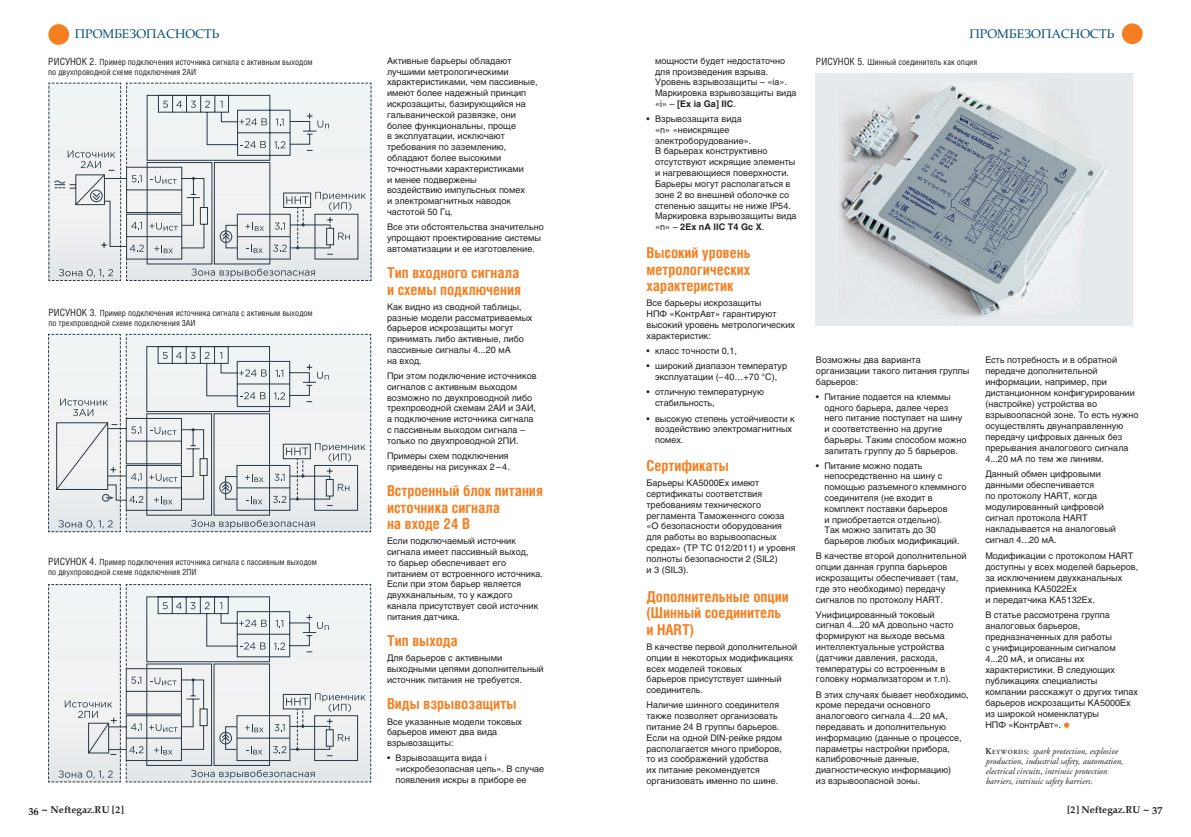
<style>
.page{position:relative;width:1191px;height:837px;background:#fff}
.page>*{position:absolute;margin:0;border:0;box-sizing:border-box;transform-origin:0 0}
.podzag3{font:700 15px/16.5px "Helios Cond C";color:#f57f21}
.t1{font:12px "Palladium C";color:#004c72}
.t2{font:700 9.5px "Palladium C";color:#231f20}
.Text{font:9px/10.8px "Helios C";color:#231f20}
.Key{font:italic 9px/10.1px "APC Garamond C";color:#231f20}
.Vrezka{font:8.5px/10.2px "Helios Cond C";color:#231f20}
.s1{font-size:10px}
.s2{font-weight:700}
.s3{font-weight:700;font-style:normal}
.s4{font-weight:700;font-style:normal;font-size:6.3px}
</style>
<div class="page">
<div style="left:48px;top:24px;width:21px;height:21px;background:#f57f21;border-radius:50%"></div>
<div style="left:1122px;top:23px;width:20px;height:21px;background:#f57f21;border-radius:50%"></div>
<svg style="left:1064px;top:722px;width:5px;height:5px"></svg>
<img style="left:816px;top:73px;width:316px;height:252px">
<svg style="left:49px;top:83px;width:323px;height:198px"></svg>
<svg style="left:48px;top:334px;width:323px;height:198px"></svg>
<div style="left:102px;top:494px;width:8px;height:7px;border:1px solid #2a3946;border-radius:50%"></div>
<svg style="left:48px;top:584px;width:323px;height:198px"></svg>
<p class="t1" style="left:75px;top:26px;width:146px">ПРОМБЕЗОПАСНОСТЬ</p>
<p class="t1" style="left:969px;top:26px;width:146px">ПРОМБЕЗОПАСНОСТЬ</p>
<p class="Vrezka" style="left:48px;top:56px;width:266px"><span class="s1">РИСУНОК 2.</span> Пример подключения источника сигнала с активным выходом по двухпроводной схеме подключения 2АИ</p>
<p class="Vrezka" style="left:48px;top:307px;width:266px"><span class="s1">РИСУНОК 3.</span> Пример подключения источника сигнала с активным выходом по трехпроводной схеме подключения 3АИ</p>
<p class="Vrezka" style="left:48px;top:556px;width:270px"><span class="s1">РИСУНОК 4.</span> Пример подключения источника сигнала с пассивным выходом по двухпроводной схеме подключения 2ПИ</p>
<p class="Text" style="left:387px;top:55px;width:152px">Активные барьеры обладают лучшими метрологическими характеристиками, чем пассивные, имеют более надежный принцип искрозащиты, базирующийся на гальванической развязке, они более функциональны, проще<br>в эксплуатации, исключают требования по заземлению, обладают более высокими точностными характеристиками<br>и менее подвержены<br>воздействию импульсных помех<br>и электромагнитных наводок частотой 50 Гц.</p>
<p class="Text" style="left:387px;top:221px;width:158px">Все эти обстоятельства значительно упрощают проектирование системы автоматизации и ее изготовление.</p>
<p class="podzag3" style="left:387px;top:264px;width:136px">Тип входного сигнала и схемы подключения</p>
<p class="Text" style="left:387px;top:301px;width:147px">Как видно из сводной таблицы, разные модели рассматриваемых барьеров искрозащиты могут принимать либо активные, либо пассивные сигналы 4...20 мА<br>на вход.</p>
<p class="Text" style="left:387px;top:370px;width:151px">При этом подключение источников сигналов с активным выходом возможно по двухпроводной либо трехпроводной схемам 2АИ и 3АИ, а подключение источника сигнала с пассивным выходом сигнала – только по двухпроводной 2ПИ.</p>
<p class="Text" style="left:387px;top:450px;width:124px">Примеры схем подключения приведены на рисунках 2–4.</p>
<p class="podzag3" style="left:387px;top:482px;width:157px">Встроенный блок питания источника сигнала<br>на входе 24 В</p>
<p class="Text" style="left:387px;top:535px;width:158px">Если подключаемый источник сигнала имеет пассивный выход,<br>то барьер обеспечивает его питанием от встроенного источника.<br>Если при этом барьер является двухканальным, то у каждого канала присутствует свой источник питания датчика.</p>
<p class="podzag3" style="left:387px;top:632px;width:72px">Тип выхода</p>
<p class="Text" style="left:387px;top:652px;width:158px">Для барьеров с активными выходными цепями дополнительный источник питания не требуется.</p>
<p class="podzag3" style="left:387px;top:695px;width:131px">Виды взрывозащиты</p>
<p class="Text" style="left:387px;top:715px;width:137px">Все указанные модели токовых барьеров имеют два вида взрывозащиты:</p>
<p class="Text" style="left:395px;top:752px;width:150px;text-indent:-9px">• Взрывозащита вида i «искробезопасная цепь». В случае появления искры в приборе ее</p>
<p class="Text" style="left:655px;top:55px;width:143px">мощности будет недостаточно для произведения взрыва.<br>Уровень взрывозащиты – «ia».<br>Маркировка взрывозащиты вида «i» – <span class="s2">[Ex ia Ga] IIC</span>.</p>
<p class="Text" style="left:655px;top:113px;width:143px;text-indent:-9px">• Взрывозащита вида<br>«n» «неискрящее электроборудование».<br>В барьерах конструктивно отсутствуют искрящие элементы и нагревающиеся поверхности.<br>Барьеры могут располагаться в зоне 2 во внешней оболочке со степенью защиты не ниже IP54.<br>Маркировка взрывозащиты вида «n» – <span class="s2">2Ex nA IIC Т4 Gc X</span>.</p>
<p class="podzag3" style="left:646px;top:244px;width:106px;text-align:justify">Высокий уровень метрологических характеристик</p>
<p class="Text" style="left:646px;top:297px;width:150px">Все барьеры искрозащиты<br>НПФ «КонтрАвт» гарантируют высокий уровень метрологических характеристик:</p>
<p class="Text" style="left:646px;top:345px;width:92px">• класс точности 0,1,</p>
<p class="Text" style="left:646px;top:360px;width:142px;text-align:center">• широкий диапазон температур эксплуатации (–40…+70 °C),</p>
<p class="Text" style="left:655px;top:386px;width:110px;text-indent:-9px">• отличную температурную стабильность,</p>
<p class="Text" style="left:655px;top:413px;width:141px;text-indent:-9px">• высокую степень устойчивости к воздействию электромагнитных помех.</p>
<p class="podzag3" style="left:646px;top:457px;width:84px">Сертификаты</p>
<p class="Text" style="left:646px;top:477px;width:151px">Барьеры KA5000Ex имеют сертификаты соответствия требованиям технического регламента Таможенного союза «О безопасности оборудования для работы во взрывоопасных средах» (ТР ТС 012/2011) и уровня полноты безопасности 2 (SIL2)<br>и 3 (SIL3).</p>
<p class="podzag3" style="left:646px;top:587px;width:144px">Дополнительные опции (Шинный соединитель и НART)</p>
<p class="Text" style="left:646px;top:641px;width:152px">В качестве первой дополнительной опции в некоторых модификациях всех моделей токовых<br>барьеров присутствует шинный соединитель.</p>
<p class="Text" style="left:646px;top:699px;width:137px">Наличие шинного соединителя также позволяет организовать питание 24 В группы барьеров.<br>Если на одной DIN-рейке рядом располагается много приборов, то из соображений удобства<br>их питание рекомендуется организовать именно по шине.</p>
<p class="Vrezka" style="left:816px;top:56px;width:163px"><span class="s1">РИСУНОК 5.</span> Шинный соединитель как опция</p>
<p class="Text" style="left:816px;top:354px;width:155px">Возможны два варианта организации такого питания группы барьеров:</p>
<p class="Text" style="left:824px;top:391px;width:144px;text-indent:-9px">• Питание подается на клеммы одного барьера, далее через него питание поступает на шину и соответственно на другие барьеры. Таким способом можно запитать группу до 5 барьеров.</p>
<p class="Text" style="left:824px;top:459px;width:144px;text-indent:-9px">• Питание можно подать непосредственно на шину с помощью разъемного клеммного соединителя (не входит в комплект поставки барьеров<br>и приобретается отдельно).<br>Так можно запитать до 30 барьеров любых модификаций.</p>
<p class="Text" style="left:816px;top:550px;width:152px">В качестве второй дополнительной опции данная группа барьеров искрозащиты обеспечивает (там, где это необходимо) передачу сигналов по протоколу HART.</p>
<p class="Text" style="left:816px;top:608px;width:139px">Унифицированный токовый сигнал 4...20 мА довольно часто формируют на выходе весьма интеллектуальные устройства (датчики давления, расхода, температуры со встроенным в головку нормализатором и т.п).</p>
<p class="Text" style="left:816px;top:688px;width:154px">В этих случаях бывает необходимо, кроме передачи основного аналогового сигнала 4...20 мА, передавать и дополнительную информацию (данные о процессе, параметры настройки прибора, калибровочные данные, диагностическую информацию)<br>из взрывоопасной зоны.</p>
<p class="Text" style="left:985px;top:354px;width:155px">Есть потребность и в обратной передаче дополнительной информации, например, при дистанционном конфигурировании (настройке) устройства во взрывоопасной зоне. То есть нужно осуществлять двунаправленную передачу цифровых данных без прерывания аналогового сигнала<br>4...20 мА по тем же линиям.</p>
<p class="Text" style="left:985px;top:468px;width:132px">Данный обмен цифровыми данными обеспечивается<br>по протоколу HART, когда модулированный цифровой сигнал протокола HART накладывается на аналоговый сигнал 4...20 мА.</p>
<p class="Text" style="left:985px;top:549px;width:154px">Модификации с протоколом HART доступны у всех моделей барьеров, за исключением двухканальных приемника KA5022Ex<br>и передатчика KA5132Ex.</p>
<p class="Text" style="left:985px;top:609px;width:154px">В статье рассмотрена группа аналоговых барьеров, предназначенных для работы<br>с унифицированным сигналом<br>4...20 мА, и описаны их характеристики. В следующих публикациях специалисты компании расскажут о других типах барьеров искрозащиты KA5000Ex из широкой номенклатуры<br>НПФ «КонтрАвт».</p>
<p class="Key" style="left:985px;top:745px;width:139px"><span class="s3">K</span><span class="s4">EYWORDS</span><span class="s3">:</span> spark protection, explosive production, industrial safety, automation, electrical circuits, intrinsic protection barriers, intrinsic safety barriers.</p>
<p class="t2" style="left:28px;top:803px;width:97px"><span class="s1">36 ~</span> Neftegaz.RU [2]</p>
<p class="t2" style="left:1067px;top:803px;width:97px">[2] Neftegaz.RU <span class="s1">~ 37</span></p>
</div>
